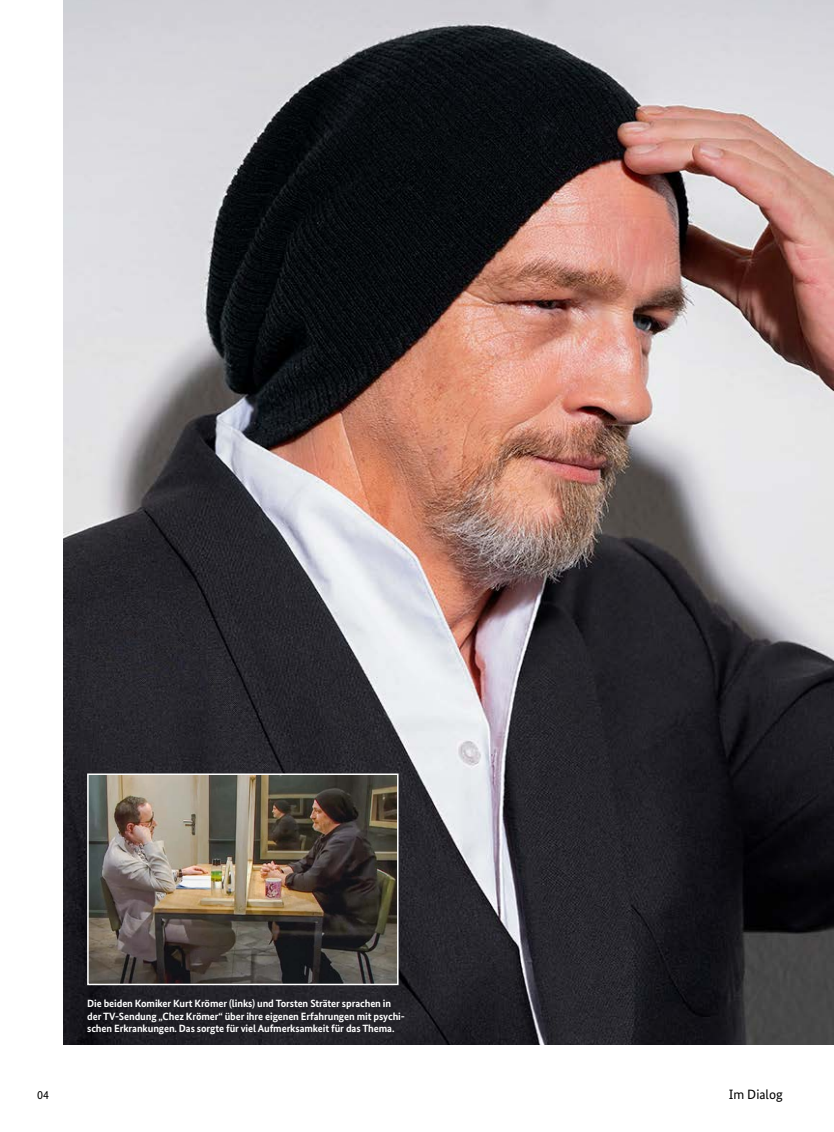
<style>
.page{position:relative;width:834px;height:1132px;background:#fff}
.page>*{position:absolute;margin:0;border:0;box-sizing:border-box;transform-origin:0 0}
.t1{font:13.5px "Bundes Sans";color:#000}
.t2{font:12px "Bundes Sans";color:#000}
.t3{font:700 10.5px/12.6px "Bundes Sans";letter-spacing:-.01em;color:#fff}
</style>
<div class="page">
<img style="left:64px;top:0;width:769px;height:1044px">
<img style="left:90px;top:776px;width:305px;height:205px">
<div style="left:87px;top:773px;width:311px;height:211px;border:2px solid #fff"></div>
<p class="t2" style="left:37px;top:1086px;width:13px">04</p>
<p class="t3" style="left:87px;top:996px;width:319px">Die beiden Komiker Kurt Krömer (links) und Torsten Sträter sprachen in der TV-Sendung „Chez Krömer“ über ihre eigenen Erfahrungen mit psychi&shy;schen Erkrankungen. Das sorgte für viel Aufmerksamkeit für das Thema.</p>
<p class="t1" style="left:728px;top:1085px;width:56px">Im Dialog</p>
</div>
